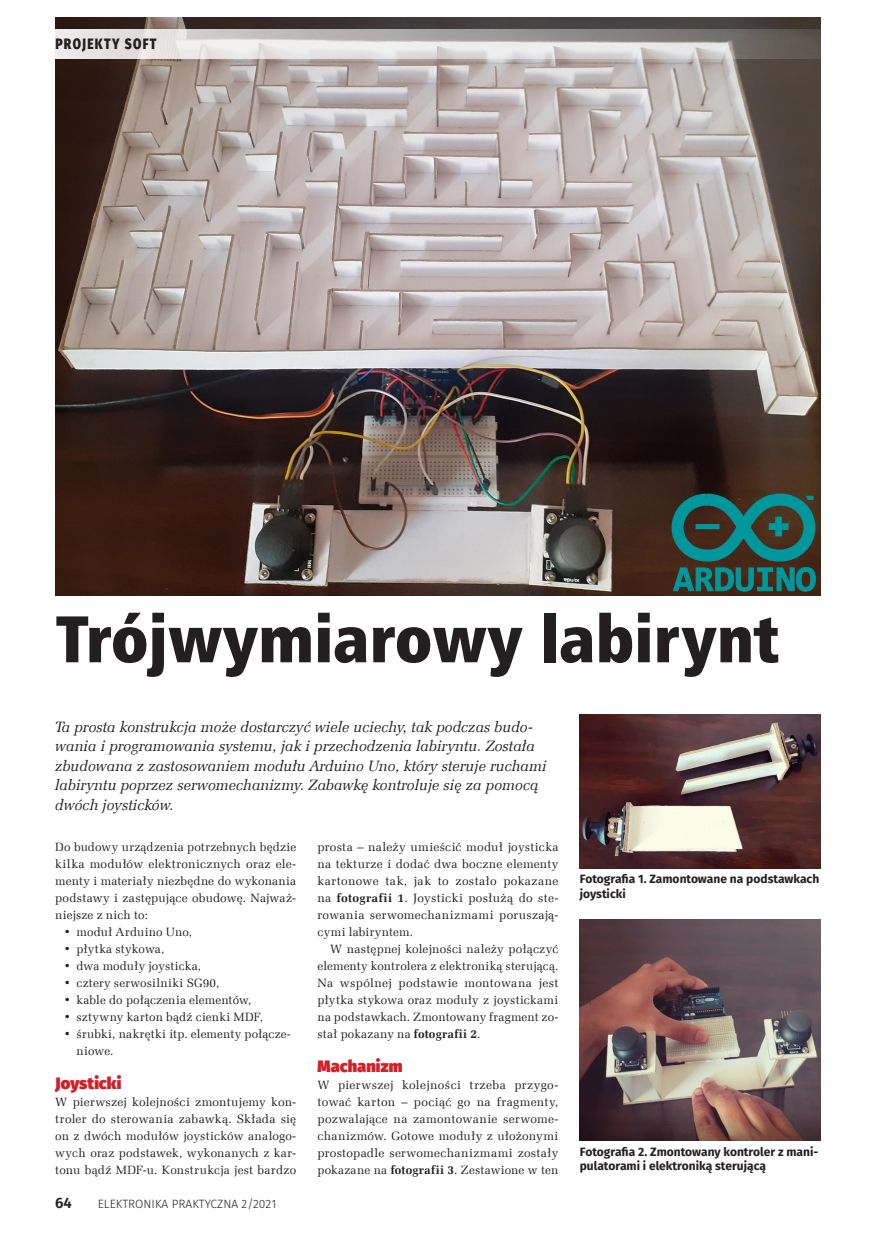
<style>
.page{position:relative;width:893px;height:1234px;background:#fff}
.page>*{position:absolute;margin:0;border:0;box-sizing:border-box;transform-origin:0 0}
._9_tytul{font:66px "Humnst 777 X Blk Cn EU";color:#231f20}
._3_Srodtytul{font:900 16.5px "Fira Sans";letter-spacing:.005em;color:#d12126}
._2_lead_do_wszystkie{font:italic 15px/19.5px "Zapf Ellipt EU";color:#231f20}
.t1{font:800 15px "Fira Sans";letter-spacing:.11em;color:#231f20;scale:.8 1}
.t2{font:600 15px "Fira Sans";color:#231f20}
._1_Body{font:12px/17px "Zapf Ellipt EU";letter-spacing:.015em;color:#231f20;text-align:justify}
._4_Podpis{font:700 12px/14.4px "Fira Sans";color:#231f20}
.t3{font:300 12px "Fira Sans";color:#231f20}
.s1{font-weight:700}
</style>
<div class="page">
<img style="left:55px;top:17px;width:766px;height:578px">
<svg style="left:55px;top:29px;width:766px;height:29px;background:#c1bfbd"></svg>
<svg style="left:673px;top:567px;width:143px;height:24px;background:#1d6763"></svg>
<svg style="left:672px;top:493px;width:144px;height:64px;background:#245e58"></svg>
<div style="left:697px;top:523px;width:21px;height:7px;border:5px solid #00979c"></div>
<img style="left:580px;top:714px;width:241px;height:153px">
<img style="left:580px;top:919px;width:241px;height:221px">
<p class="t1" style="left:55px;top:30px;width:128px">PROJEKTY SOFT</p>
<p class="_9_tytul" style="left:55px;top:596px;width:725px">Trójwymiarowy labirynt</p>
<p class="_2_lead_do_wszystkie" style="left:55px;top:717px;width:493px">Ta prosta konstrukcja może dostarczyć wiele uciechy, tak podczas budo&shy;wania i programowania systemu, jak i przechodzenia labiryntu. Została zbudowana z zastosowaniem modułu Arduino Uno, który steruje ruchami labiryntu poprzez serwomechanizmy. Zabawkę kontroluje się za pomocą dwóch joysticków.</p>
<p class="_1_Body" style="left:55px;top:838px;width:242px">Do budowy urządzenia potrzebnych będzie kilka modułów elektronicznych oraz ele&shy;menty i materiały niezbędne do wykonania podstawy i zastępujące obudowę. Najważ&shy;niejsze z nich to:</p>
<p class="_1_Body" style="left:64px;top:923px;width:130px">• moduł Arduino Uno,</p>
<p class="_1_Body" style="left:64px;top:940px;width:102px">• płytka stykowa,</p>
<p class="_1_Body" style="left:64px;top:957px;width:139px">• dwa moduły joysticka,</p>
<p class="_1_Body" style="left:64px;top:974px;width:157px">• cztery serwosilniki SG90,</p>
<p class="_1_Body" style="left:64px;top:991px;width:189px">• kable do połączenia elementów,</p>
<p class="_1_Body" style="left:64px;top:1008px;width:201px">• sztywny karton bądź cienki MDF,</p>
<p class="_1_Body" style="left:77px;top:1025px;width:216px;text-indent:-13px">• śrubki, nakrętki itp. elementy połącze&shy;niowe.</p>
<p class="_3_Srodtytul" style="left:55px;top:1067px;width:68px">Joysticki</p>
<p class="_1_Body" style="left:55px;top:1093px;width:242px">W pierwszej kolejności zmontujemy kon&shy;troler do sterowania zabawką. Składa się on z dwóch modułów joysticków analogo&shy;wych oraz podstawek, wykonanych z kar&shy;tonu bądź MDF-u. Konstrukcja jest bardzo</p>
<p class="t2" style="left:55px;top:1190px;width:18px">64</p>
<p class="t3" style="left:98px;top:1195px;width:180px">ELEKTRONIKA PRAKTYCZNA 2/2021</p>
<p class="_1_Body" style="left:317px;top:838px;width:242px">prosta – należy umieścić moduł joysticka na tekturze i dodać dwa boczne elementy kartonowe tak, jak to zostało pokazane na <span class="s1">fotografii 1</span>. Joysticki posłużą do ste&shy;rowania serwomechanizmami poruszają&shy;cymi labiryntem.</p>
<p class="_1_Body" style="left:317px;top:940px;width:242px;text-indent:13px">W następnej kolejności należy połączyć elementy kontrolera z elektroniką sterującą.<br>Na wspólnej podstawie montowana jest płytka stykowa oraz moduły z joystickami na podstawkach. Zmontowany fragment zo&shy;stał pokazany na <span class="s1">fotografii 2</span>.</p>
<p class="_3_Srodtytul" style="left:317px;top:1050px;width:87px">Machanizm</p>
<p class="_1_Body" style="left:317px;top:1076px;width:242px">W pierwszej kolejności trzeba przygo&shy;tować karton – pociąć go na fragmenty, pozwalające na zamontowanie serwome&shy;chanizmów. Gotowe moduły z ułożonymi prostopadle serwomechanizmami zostały pokazane na <span class="s1">fotografii 3</span>. Zestawione w ten</p>
<p class="_4_Podpis" style="left:580px;top:871px;width:241px">Fotografia 1. Zamontowane na podstawkach joysticki</p>
<p class="_4_Podpis" style="left:580px;top:1143px;width:240px">Fotografia 2. Zmontowany kontroler z mani&shy;pulatorami i elektroniką sterującą</p>
</div>
